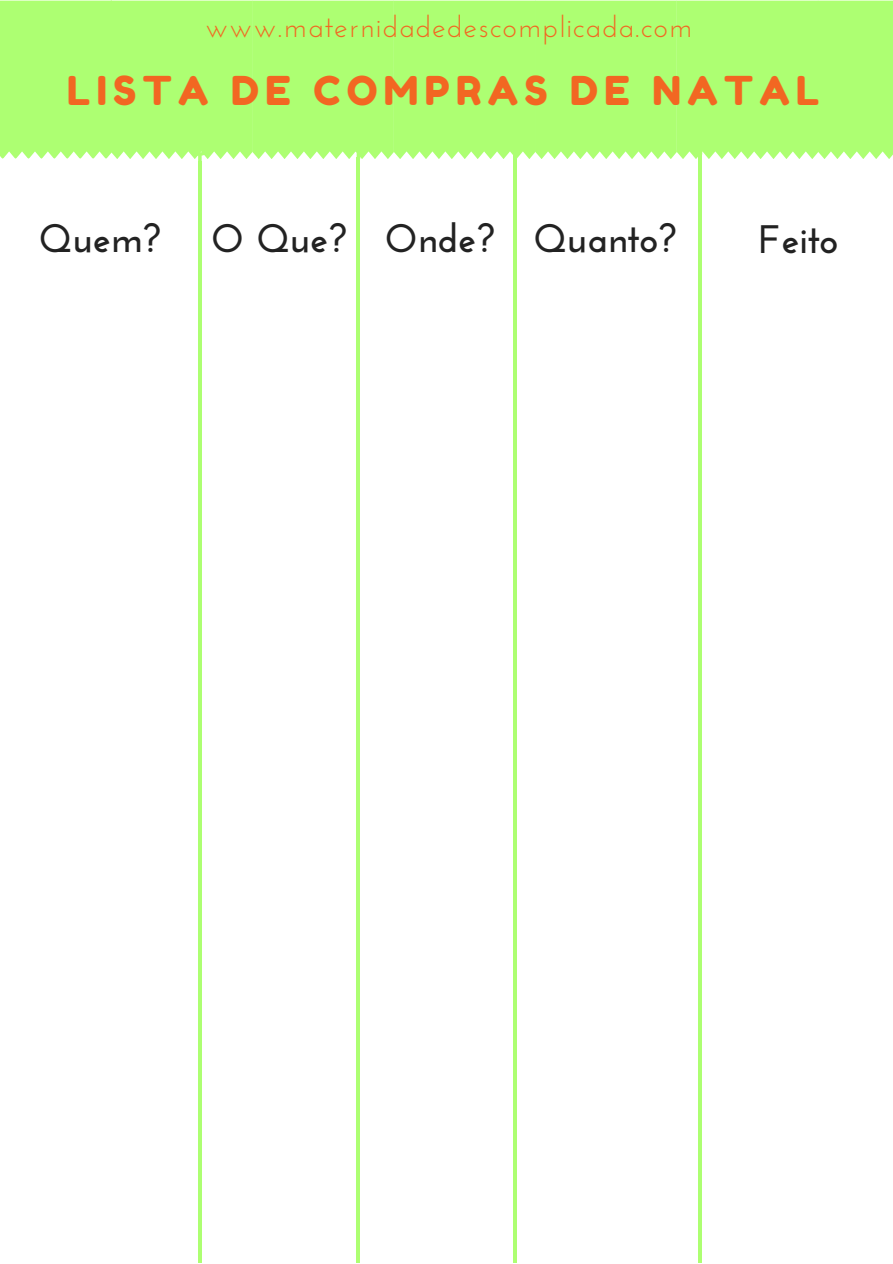
<style>
.page{position:relative;width:893px;height:1264px;background:#fff}
.page>*{position:absolute;margin:0;border:0;box-sizing:border-box;transform-origin:0 0}
.t1{font:700 39.75px "Josefin Sans";color:#222}
.t2{font:39.75px "Fredoka One";letter-spacing:.16em;color:#f26722}
.t3{font:29.7px "Josefin Sans";letter-spacing:.04em;color:#f26722}
</style>
<div class="page">
<hr style="left:198px;top:161px;width:4px;height:1101px;background:#adff72">
<hr style="left:356px;top:157px;width:4px;height:1105px;background:#adff72">
<hr style="left:513px;top:152px;width:3px;height:1110px;background:#adff72">
<hr style="left:698px;top:153px;width:4px;height:1109px;background:#adff72">
<div style="left:0;top:1px;width:892px;height:161px;background:#adff72"></div>
<p class="t3" style="left:205px;top:15px;width:489px">www.maternidadedescomplicada.com</p>
<h1 class="t2" style="left:67px;top:66px;width:754px">LISTA DE COMPRAS DE NATAL</h1>
<h1 class="t1" style="left:39px;top:222px;width:123px">Quem?</h1>
<h1 class="t1" style="left:211px;top:222px;width:467px">O Que? Onde? Quanto?</h1>
<h1 class="t1" style="left:758px;top:223px;width:81px">Feito</h1>
</div>
